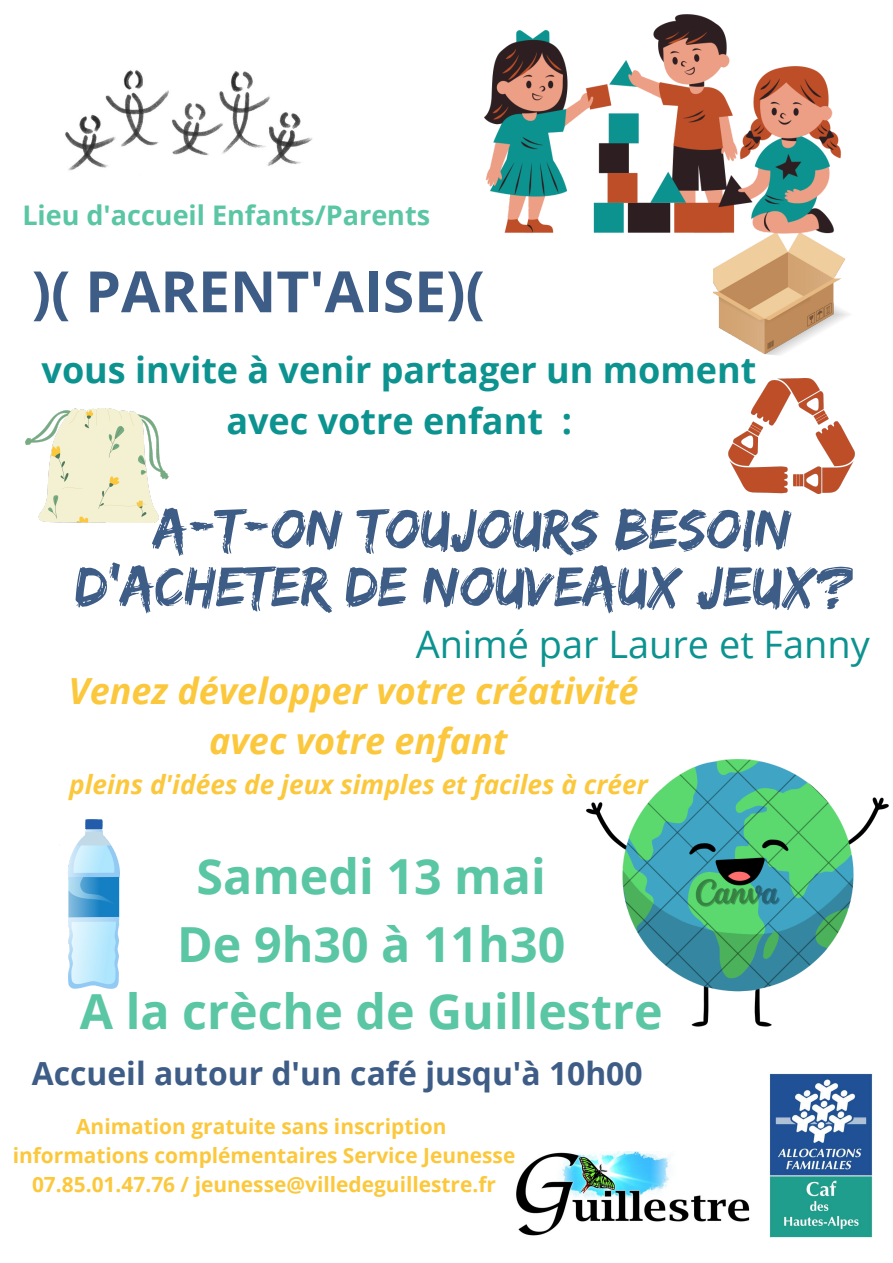
<style>
.page{position:relative;width:893px;height:1263px;background:#fff}
.page>*{position:absolute;margin:0;border:0;box-sizing:border-box;transform-origin:0 0}
.t1{font:58.12px/57.4px "Edo";color:#3d5c86;text-align:center}
.t2{font:700 57px "Open Sans";color:#3d5c86}
.t3{font:700 48.38px/67.5px "Open Sans";color:#5ac6a4;text-align:center}
.t4{font:37.88px "Open Sans";color:#0c9390}
.t5{font:700 36px/50.1px "Open Sans";color:#0c9390;text-align:center}
.t6{font:italic 700 36px/50.1px "Open Sans";color:#fbc83d;text-align:center}
.t7{font:700 31.88px "Open Sans";color:#3d5c86}
.t8{font:700 27px "Open Sans";color:#5ac6a4}
.t9{font:italic 700 26.25px "Open Sans";color:#fbc83d}
.t10{font:700 20.92px/29px "Open Sans";color:#fbc83d;text-align:center}
</style>
<div class="page">
<img style="left:65px;top:70px;width:248px;height:101px">
<img style="left:770px;top:1073px;width:102px;height:165px">
<img style="left:516px;top:1151px;width:234px;height:85px">
<img style="left:26px;top:408px;width:142px;height:114px">
<img style="left:713px;top:233px;width:136px;height:122px">
<img style="left:68px;top:820px;width:52px;height:169px">
<img style="left:728px;top:378px;width:127px;height:115px">
<img style="left:485px;top:15px;width:356px;height:218px">
<img style="left:586px;top:759px;width:302px;height:267px">
<p class="t8" style="left:22px;top:196px;width:409px">Lieu d'accueil Enfants/Parents</p>
<h2 class="t2" style="left:32px;top:251px;width:454px">)( PARENT'AISE)(</h2>
<h3 class="t5" style="left:42px;top:344px;width:716px">vous invite à venir partager un moment avec votre enfant :</h3>
<h1 class="t1" style="left:75px;top:499px;width:780px">A-t-on toujours besoin d'acheter de nouveaux jeux?</h1>
<h3 class="t4" style="left:416px;top:617px;width:455px">Animé par Laure et Fanny</h3>
<h3 class="t6" style="left:69px;top:665px;width:571px">Venez développer votre créativité avec votre enfant</h3>
<p class="t9" style="left:69px;top:766px;width:580px">pleins d'idées de jeux simples et faciles à créer</p>
<h3 class="t3" style="left:80px;top:841px;width:584px">Samedi 13 mai<br>De 9h30 à 11h30<br>A la crèche de Guillestre</h3>
<h3 class="t7" style="left:32px;top:1051px;width:612px">Accueil autour d'un café jusqu'à 10h00</h3>
<p class="t10" style="left:13px;top:1111px;width:504px">Animation gratuite sans inscription informations complémentaires Service Jeunesse<br>07.85.01.47.76 / jeunesse@villedeguillestre.fr</p>
</div>
